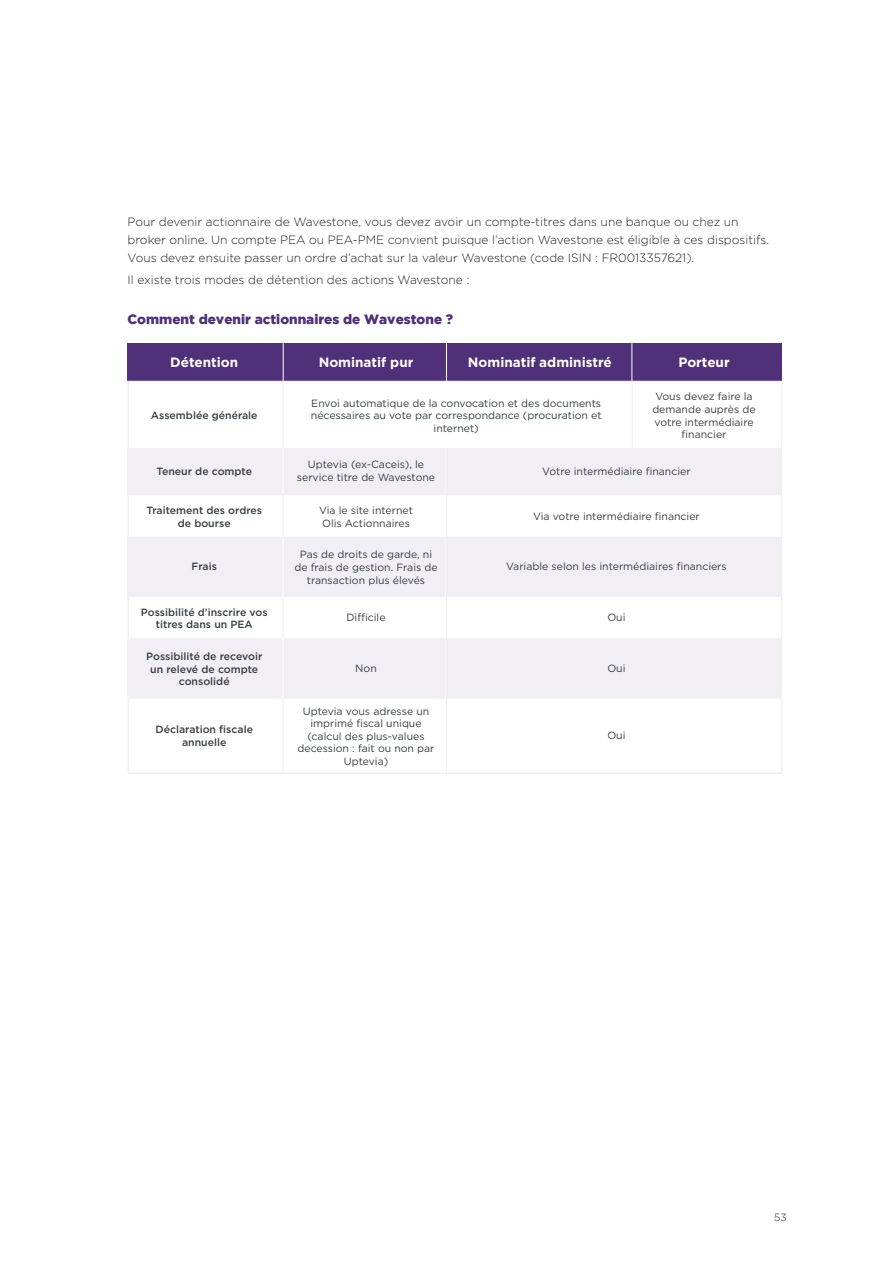
<style>
.page{position:relative;width:893px;height:1263px;background:#fff}
.page>*{position:absolute;margin:0;border:0;box-sizing:border-box;transform-origin:0 0}
.Paragraphe_1{font:700 13.5px "Gotham";color:#fff}
.Question{font:900 13.5px "Gotham";color:#503078}
.Texte_courant{font:300 12px/18px "Gotham";color:#231f20}
.Paragraphe_1-2{font:10.5px/12.6px "Gotham";color:#383e42;text-align:center}
.Paragraphe_1-3{font:500 10.5px/12.6px "Gotham";color:#383e42;text-align:center}
.t1{font:300 10.5px "Gotham";color:#231f20}
</style>
<div class="page">
<div style="left:127px;top:343px;width:655px;height:38px;background:#503078"></div>
<div style="left:127px;top:538px;width:655px;height:57px;background:#f1eef4"></div>
<div style="left:127px;top:381px;width:655px;height:68px;background:#fff;border:2px solid #f1eef4"></div>
<div style="left:127px;top:595px;width:655px;height:45px;background:#fff;border:2px solid #f1eef4"></div>
<div style="left:127px;top:697px;width:655px;height:77px;background:#fff;border:2px solid #f1eef4"></div>
<div style="left:127px;top:449px;width:655px;height:46px;background:#f1eef4"></div>
<div style="left:127px;top:494px;width:655px;height:44px;background:#fff;border:2px solid #f1eef4"></div>
<div style="left:127px;top:640px;width:655px;height:57px;background:#f1eef4"></div>
<hr style="left:283px;top:343px;width:1px;height:38px;background:#fff">
<hr style="left:283px;top:381px;width:1px;height:393px;background:#f1eef4">
<hr style="left:283px;top:448px;width:1px;height:46px;background:#fff">
<hr style="left:446px;top:448px;width:1px;height:46px;background:#fff">
<hr style="left:283px;top:537px;width:1px;height:60px;background:#fff">
<hr style="left:283px;top:638px;width:1px;height:60px;background:#fff">
<hr style="left:446px;top:449px;width:1px;height:325px;background:#f1eef4">
<hr style="left:632px;top:381px;width:1px;height:68px;background:#f1eef4">
<hr style="left:446px;top:343px;width:1px;height:38px;background:#fff">
<hr style="left:632px;top:343px;width:1px;height:38px;background:#fff">
<p class="Texte_courant" style="left:128px;top:212px;width:643px">Pour devenir actionnaire de Wavestone, vous devez avoir un compte-titres dans une banque ou chez un broker online. Un compte PEA ou PEA-PME convient puisque l’action Wavestone est éligible à ces dispositifs.<br>Vous devez ensuite passer un ordre d’achat sur la valeur Wavestone (code ISIN : FR0013357621).</p>
<p class="Texte_courant" style="left:128px;top:270px;width:343px">Il existe trois modes de détention des actions Wavestone :</p>
<p class="Question" style="left:127px;top:312px;width:327px">Comment devenir actionnaires de Wavestone ?</p>
<p class="Paragraphe_1" style="left:170px;top:354px;width:69px">Détention</p>
<p class="Paragraphe_1-3" style="left:151px;top:409px;width:108px">Assemblée générale</p>
<p class="Paragraphe_1" style="left:319px;top:354px;width:96px">Nominatif pur</p>
<p class="Paragraphe_1" style="left:468px;top:354px;width:145px">Nominatif administré</p>
<p class="Paragraphe_1" style="left:678px;top:354px;width:53px">Porteur</p>
<p class="Paragraphe_1-2" style="left:311px;top:396px;width:292px">Envoi automatique de la convocation et des documents nécessaires au vote par correspondance (procuration et internet)</p>
<p class="Paragraphe_1-2" style="left:652px;top:390px;width:105px">Vous devez faire la demande auprès de votre intermédiaire financier</p>
<p class="Paragraphe_1-3" style="left:156px;top:465px;width:97px">Teneur de compte</p>
<p class="Paragraphe_1-2" style="left:297px;top:458px;width:140px">Uptevia (ex-Caceis), le service titre de Wavestone</p>
<p class="Paragraphe_1-2" style="left:542px;top:465px;width:150px">Votre intermédiaire financier</p>
<p class="Paragraphe_1-3" style="left:146px;top:504px;width:117px">Traitement des ordres de bourse</p>
<p class="Paragraphe_1-2" style="left:319px;top:504px;width:95px;text-align:left">Via le site internet<br>Olis Actionnaires</p>
<p class="Paragraphe_1-2" style="left:533px;top:509px;width:168px">Via votre intermédiaire financier</p>
<p class="Paragraphe_1-2" style="left:506px;top:560px;width:222px">Variable selon les intermédiaires financiers</p>
<p class="Paragraphe_1-2" style="left:294px;top:548px;width:145px">Pas de droits de garde, ni de frais de gestion. Frais de transaction plus élevés</p>
<p class="Paragraphe_1-2" style="left:346px;top:611px;width:41px">Difficile</p>
<p class="Paragraphe_1-3" style="left:192px;top:560px;width:27px">Frais</p>
<p class="Paragraphe_1-3" style="left:141px;top:605px;width:128px">Possibilité d’inscrire vos titres dans un PEA</p>
<p class="Paragraphe_1-2" style="left:607px;top:611px;width:20px">Oui</p>
<p class="Paragraphe_1-3" style="left:146px;top:650px;width:118px">Possibilité de recevoir un relevé de compte consolidé</p>
<p class="Paragraphe_1-3" style="left:156px;top:723px;width:99px">Déclaration fiscale annuelle</p>
<p class="Paragraphe_1-2" style="left:355px;top:662px;width:23px">Non</p>
<p class="Paragraphe_1-2" style="left:607px;top:662px;width:20px">Oui</p>
<p class="Paragraphe_1-2" style="left:297px;top:704px;width:139px">Uptevia vous adresse un imprimé fiscal unique (calcul des plus-values decession : fait ou non par<br>Uptevia)</p>
<p class="Paragraphe_1-2" style="left:607px;top:729px;width:20px">Oui</p>
<p class="t1" style="left:774px;top:1210px;width:14px">53</p>
</div>
